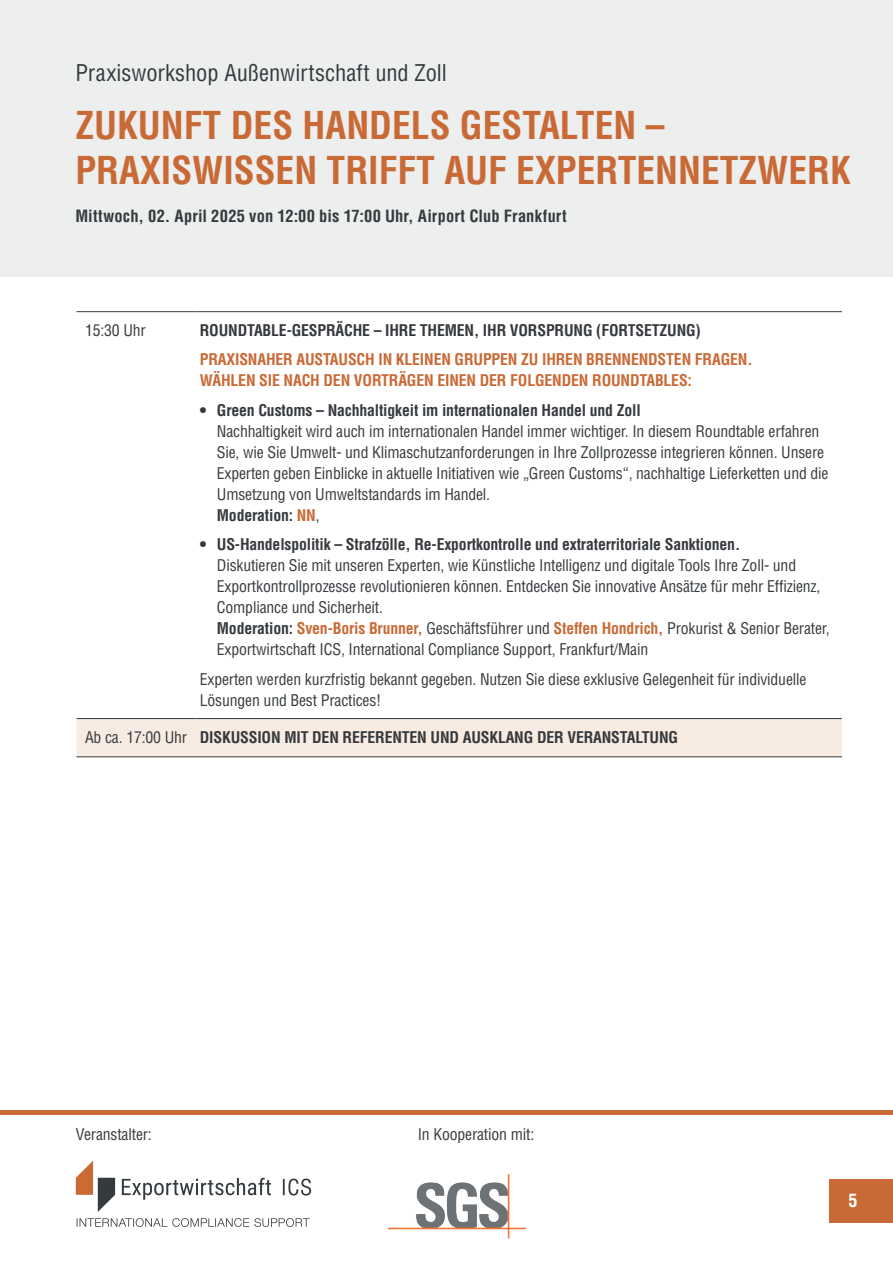
<style>
.page{position:relative;width:893px;height:1263px;background:#fff}
.page>*{position:absolute;margin:0;border:0;box-sizing:border-box;transform-origin:0 0}
.t1{font:700 condensed 37.5px/45px "Helvetica LT Pro";color:#c96a36}
.t2{font:condensed 22.5px "Helvetica LT Pro";color:#363a3e}
.t3{font:700 condensed 18px "Helvetica LT Pro";color:#fff}
.t4{font:700 condensed 16.5px "Helvetica LT Pro";letter-spacing:.01em;color:#363a3e}
.t5{font:condensed 15.75px/21px "Helvetica LT Pro";letter-spacing:-.01em;color:#363a3e}
.t6{font:700 condensed 15.75px "Helvetica LT Pro";letter-spacing:-.01em;color:#363a3e}
.t7{font:700 condensed 15.75px/21px "Helvetica LT Pro";letter-spacing:-.01em;color:#c96a36}
.s1{font-weight:700}
.s2{font-weight:700;color:#c96a36}
.s3{font-weight:400}
</style>
<div class="page">
<div style="left:829px;top:1179px;width:64px;height:43px;background:#c96a36"></div>
<hr style="left:0;top:1110px;width:893px;height:4px;background:#c96a36">
<svg style="left:76px;top:1161px;width:39px;height:51px"></svg>
<svg style="left:122px;top:1178px;width:149px;height:22px"></svg>
<svg style="left:283px;top:1178px;width:28px;height:17px"></svg>
<svg style="left:77px;top:1218px;width:233px;height:9px"></svg>
<img style="left:388px;top:1174px;width:138px;height:65px">
<div style="left:0;top:0;width:893px;height:276px;background:#edeeee"></div>
<div style="left:77px;top:719px;width:765px;height:37px;background:#f8ece2"></div>
<hr style="left:77px;top:311px;width:119px;height:1px;background:#363a3e">
<hr style="left:196px;top:311px;width:646px;height:1px;background:#363a3e">
<hr style="left:77px;top:718px;width:119px;height:1px;background:#363a3e">
<hr style="left:196px;top:718px;width:646px;height:1px;background:#363a3e">
<hr style="left:77px;top:756px;width:119px;height:1px;background:#363a3e">
<hr style="left:196px;top:756px;width:646px;height:1px;background:#363a3e">
<h2 class="t2" style="left:75px;top:59px;width:373px">Praxisworkshop Außenwirtschaft und Zoll</h2>
<h1 class="t1" style="left:75px;top:101px;width:777px">ZUKUNFT DES HANDELS GESTALTEN –<br>PRAXISWISSEN TRIFFT AUF EXPERTENNETZWERK</h1>
<p class="t4" style="left:75px;top:205px;width:493px">Mittwoch, 02. April 2025 von 12:00 bis 17:00 Uhr, Airport Club Frankfurt</p>
<p class="t5" style="left:85px;top:319px;width:62px">15:30 Uhr</p>
<p class="t6" style="left:200px;top:319px;width:502px">ROUNDTABLE-GESPRÄCHE – IHRE THEMEN, IHR VORSPRUNG (FORTSETZUNG)</p>
<p class="t7" style="left:200px;top:349px;width:554px">PRAXISNAHER AUSTAUSCH IN KLEINEN GRUPPEN ZU IHREN BRENNENDSTEN FRAGEN.<br>WÄHLEN SIE NACH DEN VORTRÄGEN EINEN DER FOLGENDEN ROUNDTABLES:</p>
<p class="t6" style="left:200px;top:399px;width:442px">• Green Customs – Nachhaltigkeit im internationalen Handel und Zoll</p>
<p class="t5" style="left:217px;top:420px;width:613px">Nachhaltigkeit wird auch im internationalen Handel immer wichtiger. In diesem Roundtable erfahren Sie, wie Sie Umwelt- und Klimaschutzanforderungen in Ihre Zollprozesse integrieren können. Unsere Experten geben Einblicke in aktuelle Initiativen wie „Green Customs“, nachhaltige Lieferketten und die Umsetzung von Umweltstandards im Handel.<br><span class="s1">Moderation:</span> <span class="s2">NN</span>,</p>
<p class="t6" style="left:200px;top:534px;width:542px">• US-Handelspolitik – Strafzölle, Re-Exportkontrolle und extraterritoriale Sanktionen.</p>
<p class="t5" style="left:217px;top:555px;width:614px">Diskutieren Sie mit unseren Experten, wie Künstliche Intelligenz und digitale Tools Ihre Zoll- und Exportkontrollprozesse revolutionieren können. Entdecken Sie innovative Ansätze für mehr Effizienz, Compliance und Sicherheit.<br><span class="s1">Moderation:</span> <span class="s2">Sven-Boris Brunner,</span> Geschäftsführer und <span class="s2">Steffen Hondrich,</span> Prokurist &amp; Senior Berater, Exportwirtschaft ICS, International Compliance Support, Frankfurt/Main</p>
<p class="t5" style="left:200px;top:668px;width:608px">Experten werden kurzfristig bekannt gegeben. Nutzen Sie diese exklusive Gelegenheit für individuelle<br>Lösungen und Best Practices!</p>
<p class="t6" style="left:85px;top:726px;width:595px"><span class="s3">Ab ca. 17:00 Uhr</span> DISKUSSION MIT DEN REFERENTEN UND AUSKLANG DER VERANSTALTUNG</p>
<p class="t5" style="left:76px;top:1123px;width:78px">Veranstalter:</p>
<p class="t5" style="left:418px;top:1123px;width:118px">In Kooperation mit:</p>
<p class="t3" style="left:848px;top:1188px;width:10px">5</p>
</div>
